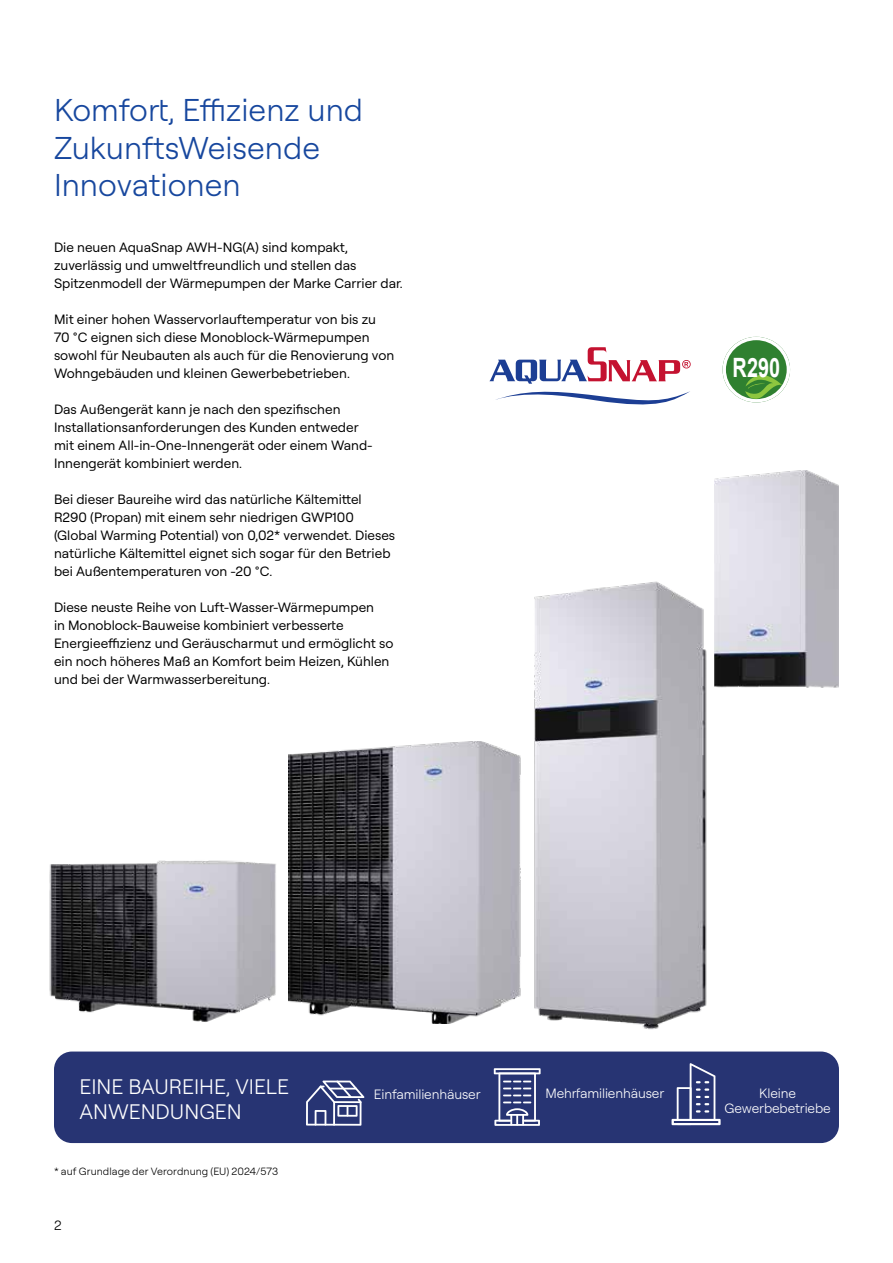
<style>
.page{position:relative;width:893px;height:1263px;background:#fff}
.page>*{position:absolute;margin:0;border:0;box-sizing:border-box;transform-origin:0 0}
.t1{font:300 31.5px/37.8px "Roobert";color:#17479e}
.t2{font:700 26.7px "Arial";color:#fff;scale:.75 1}
.t3{font:300 21px/25.2px "Roobert";color:#fff}
.t4{font:13.5px/18px "Roobert";color:#000}
.t5{font:300 13.5px/15px "Roobert";letter-spacing:-.01em;color:#fff;text-align:center}
.t6{font:300 13.5px "Roobert";color:#000}
.t7{font:300 10.5px "Roobert";letter-spacing:.005em;color:#000}
</style>
<div class="page">
<svg style="left:489px;top:347px;width:202px;height:58px"></svg>
<div style="left:54px;top:1051px;width:785px;height:92px;background:#273473;border-radius:18px"></div>
<svg style="left:671px;top:1063px;width:50px;height:62px"></svg>
<svg style="left:306px;top:1080px;width:58px;height:46px"></svg>
<svg style="left:494px;top:1068px;width:47px;height:58px"></svg>
<img style="left:534px;top:581px;width:173px;height:449px">
<img style="left:288px;top:741px;width:266px;height:283px">
<img style="left:714px;top:471px;width:125px;height:217px">
<svg style="left:722px;top:337px;width:68px;height:65px;background:#4a904b"></svg>
<svg style="left:745px;top:372px;width:37px;height:29px"></svg>
<div style="left:722px;top:337px;width:68px;height:65px;border:3px solid #fff;border-radius:50%"></div>
<img style="left:49px;top:814px;width:270px;height:210px">
<h1 class="t1" style="left:54px;top:89px;width:311px">Komfort, Effizienz und<br>ZukunftsWeisende<br>Innovationen</h1>
<p class="t4" style="left:54px;top:238px;width:350px">Die neuen AquaSnap AWH-NG(A) sind kompakt, zuverlässig und umweltfreundlich und stellen das<br>Spitzenmodell der Wärmepumpen der Marke Carrier dar.</p>
<p class="t4" style="left:54px;top:310px;width:342px">Mit einer hohen Wasservorlauftemperatur von bis zu 70 °C eignen sich diese Monoblock-Wärmepumpen sowohl für Neubauten als auch für die Renovierung von Wohngebäuden und kleinen Gewerbebetrieben.</p>
<p class="t4" style="left:54px;top:400px;width:320px">Das Außengerät kann je nach den spezifischen Installationsanforderungen des Kunden entweder mit einem All-in-One-Innengerät oder einem Wand-Innengerät kombiniert werden.</p>
<p class="t4" style="left:54px;top:490px;width:343px">Bei dieser Baureihe wird das natürliche Kältemittel R290 (Propan) mit einem sehr niedrigen GWP100 (Global Warming Potential) von 0,02* verwendet. Dieses natürliche Kältemittel eignet sich sogar für den Betrieb bei Außentemperaturen von -20 °C.</p>
<p class="t4" style="left:54px;top:598px;width:341px">Diese neuste Reihe von Luft-Wasser-Wärmepumpen<br>in Monoblock-Bauweise kombiniert verbesserte Energieeffizienz und Geräuscharmut und ermöglicht so ein noch höheres Maß an Komfort beim Heizen, Kühlen und bei der Warmwasserbereitung.</p>
<h2 class="t2" style="left:732px;top:350px;width:65px">R290</h2>
<h3 class="t3" style="left:79px;top:1073px;width:211px">EINE BAUREIHE, VIELE<br>ANWENDUNGEN</h3>
<p class="t5" style="left:725px;top:1085px;width:108px">Kleine<br>Gewerbebetriebe</p>
<p class="t5" style="left:374px;top:1086px;width:108px">Einfamilienhäuser</p>
<p class="t5" style="left:546px;top:1085px;width:120px">Mehrfamilienhäuser</p>
<p class="t7" style="left:54px;top:1164px;width:226px">* auf Grundlage der Verordnung (EU) 2024/573</p>
<p class="t6" style="left:54px;top:1215px;width:9px">2</p>
</div>
